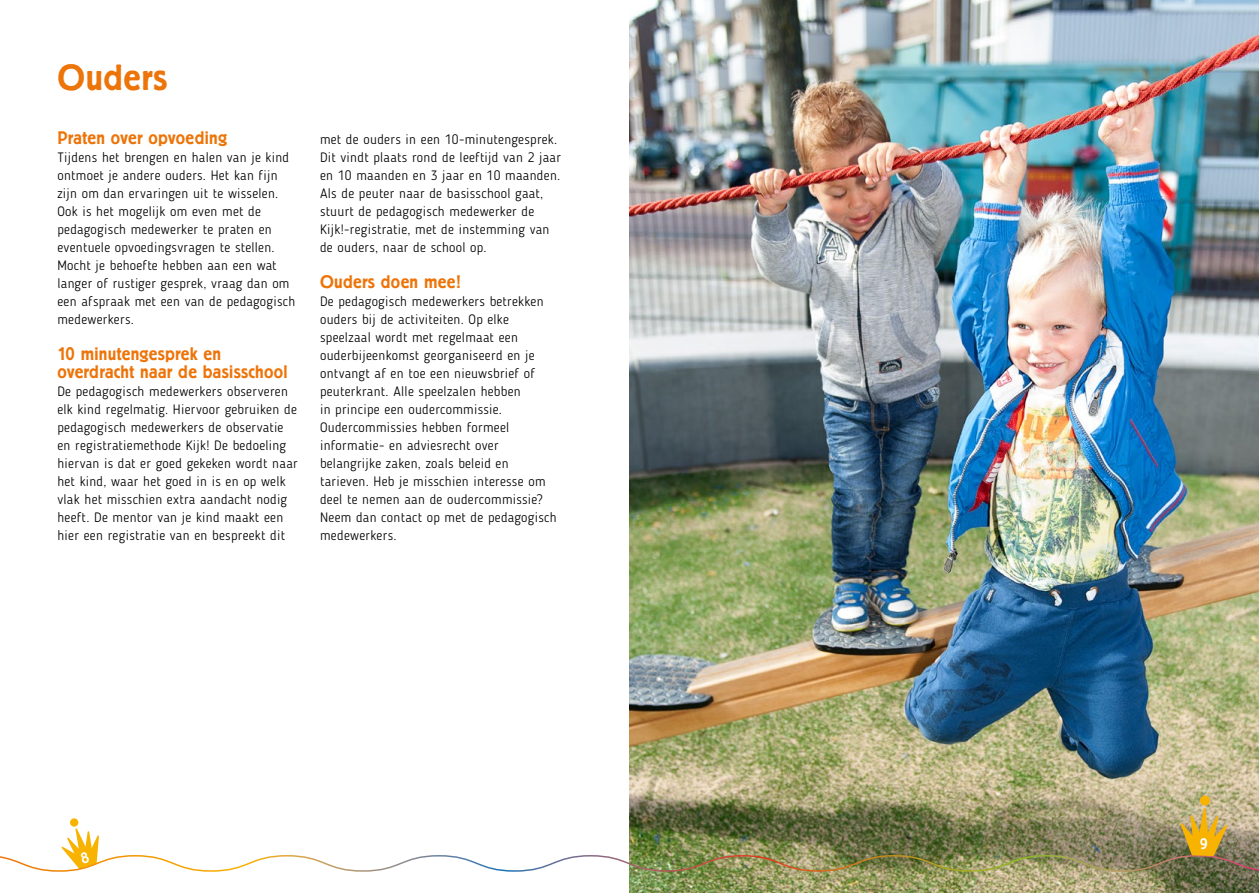
<style>
.page{position:relative;width:1259px;height:893px;background:#fff}
.page>*{position:absolute;margin:0;border:0;box-sizing:border-box;transform-origin:0 0}
.t1{font:500 36px "Berliner Grotesk";letter-spacing:.015em;color:#ed7409}
.t2{font:500 18px/18px "Berliner Grotesk";letter-spacing:.015em;color:#ed7409}
.t3{font:500 15px "Berliner Grotesk";color:#fff}
.t4{font:300 13.5px/18px "Blogger Sans";letter-spacing:.025em;color:#000}
</style>
<div class="page">
<img style="left:629px;top:0;width:630px;height:893px">
<svg style="left:1199px;top:795px;width:11px;height:11px"></svg>
<img style="left:0;top:808px;width:1259px;height:64px">
<h1 class="t1" style="left:57px;top:58px;width:111px">Ouders</h1>
<h2 class="t2" style="left:57px;top:129px;width:171px">Praten over opvoeding</h2>
<p class="t4" style="left:57px;top:148px;width:239px">Tijdens het brengen en halen van je kind ontmoet je andere ouders. Het kan fijn zijn om dan ervaringen uit te wisselen.<br>Ook is het mogelijk om even met de pedagogisch medewerker te praten en eventuele opvoedingsvragen te stellen.<br>Mocht je behoefte hebben aan een wat langer of rustiger gesprek, vraag dan om een afspraak met een van de pedagogisch medewerkers.</p>
<h2 class="t2" style="left:57px;top:345px;width:232px">10 minutengesprek en overdracht naar de basisschool</h2>
<p class="t4" style="left:57px;top:382px;width:242px">De pedagogisch medewerkers observeren elk kind regelmatig. Hiervoor gebruiken de pedagogisch medewerkers de observatie en registratiemethode Kijk! De bedoeling hiervan is dat er goed gekeken wordt naar het kind, waar het goed in is en op welk vlak het misschien extra aandacht nodig heeft. De mentor van je kind maakt een hier een registratie van en bespreekt dit</p>
<p class="t4" style="left:320px;top:130px;width:242px">met de ouders in een 10-minutengesprek.<br>Dit vindt plaats rond de leeftijd van 2 jaar en 10 maanden en 3 jaar en 10 maanden.<br>Als de peuter naar de basisschool gaat, stuurt de pedagogisch medewerker de Kijk!-registratie, met de instemming van de ouders, naar de school op.</p>
<h2 class="t2" style="left:320px;top:273px;width:142px">Ouders doen mee!</h2>
<p class="t4" style="left:320px;top:292px;width:238px">De pedagogisch medewerkers betrekken ouders bij de activiteiten. Op elke speelzaal wordt met regelmaat een ouderbijeenkomst georganiseerd en je ontvangt af en toe een nieuwsbrief of peuterkrant. Alle speelzalen hebben<br>in principe een oudercommissie.<br>Oudercommissies hebben formeel informatie- en adviesrecht over belangrijke zaken, zoals beleid en tarieven. Heb je misschien interesse om deel te nemen aan de oudercommissie?<br>Neem dan contact op met de pedagogisch medewerkers.</p>
<p class="t3" style="left:1200px;top:836px;width:9px">9</p>
</div>
